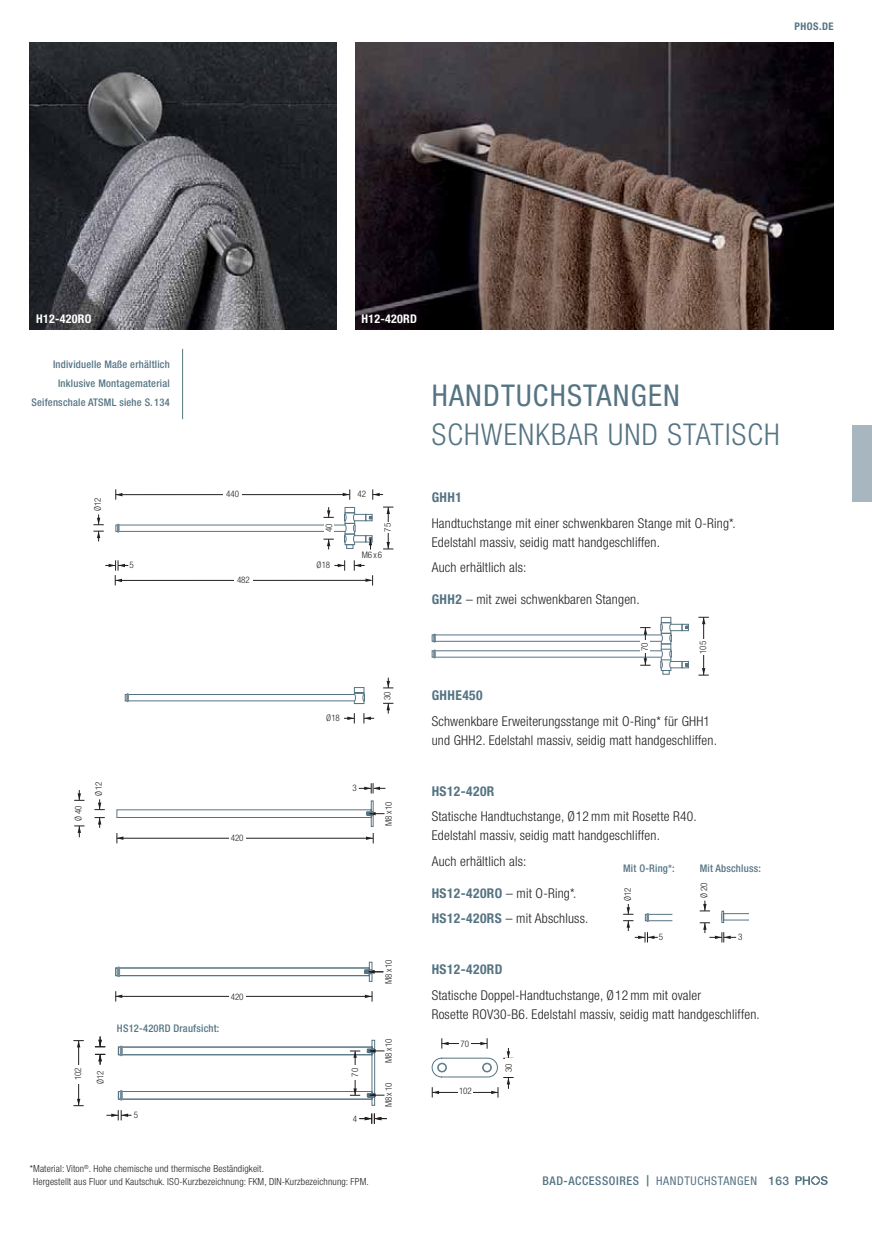
<style>
.page{position:relative;width:872px;height:1234px;background:#fff}
.page>*{position:absolute;margin:0;border:0;box-sizing:border-box;transform-origin:0 0}
.t1{font:300 condensed 30px "Helvetica Neue LT Std";letter-spacing:.04em;color:#557483}
.t2{font:condensed 30px "Helvetica Neue LT Std";letter-spacing:.04em;color:#557483}
.t3{font:300 condensed 13.5px/19.2px "Helvetica Neue LT Std";letter-spacing:.015em;color:#231f20}
.t4{font:700 condensed 13.5px "Helvetica Neue LT Std";letter-spacing:.03em;color:#557483}
.t5{font:500 condensed 12px "Helvetica Neue LT Std";letter-spacing:.05em;color:#557483}
.t6{font:700 condensed 12px "Helvetica Neue LT Std";letter-spacing:.02em;color:#fff}
.t7{font:500 12px "Helvetica Neue LT Std";color:#557483}
.t8{font:500 condensed 10.5px/19.2px "Helvetica Neue LT Std";letter-spacing:.02em;color:#557483;text-align:right}
.t9{font:700 condensed 10.5px "Helvetica Neue LT Std";letter-spacing:.05em;color:#557483}
.t10{font:300 condensed 9.75px/12.8px "Helvetica Neue LT Std";letter-spacing:.015em;color:#231f20}
.t11{font:300 condensed 9px "Helvetica Neue LT Std";color:#231f20}
.s1{font-weight:700;color:#557483}
.s2{font-stretch:normal;font-size:11.25px}
.s3{font-weight:400}
</style>
<div class="page">
<img style="left:355px;top:43px;width:478px;height:287px">
<img style="left:30px;top:43px;width:306px;height:287px">
<hr style="left:703px;top:617px;width:1px;height:58px;background:#231f20">
<svg style="left:698px;top:668px;width:11px;height:7px"></svg>
<svg style="left:698px;top:617px;width:11px;height:7px"></svg>
<div style="left:700px;top:639px;width:7px;height:15px;background:#fff"></div>
<div style="left:432px;top:650px;width:229px;height:7px;border:1px solid #557483"></div>
<svg style="left:433px;top:649px;width:2px;height:9px"></svg>
<svg style="left:660px;top:616px;width:29px;height:58px"></svg>
<hr style="left:645px;top:627px;width:1px;height:38px;background:#231f20">
<svg style="left:640px;top:658px;width:10px;height:7px"></svg>
<svg style="left:640px;top:627px;width:10px;height:7px"></svg>
<div style="left:640px;top:640px;width:9px;height:12px;background:#fff"></div>
<div style="left:125px;top:694px;width:230px;height:7px;border:1px solid #557483"></div>
<svg style="left:354px;top:687px;width:11px;height:17px"></svg>
<svg style="left:383px;top:677px;width:10px;height:11px"></svg>
<svg style="left:383px;top:703px;width:10px;height:10px"></svg>
<svg style="left:364px;top:713px;width:10px;height:10px"></svg>
<svg style="left:344px;top:713px;width:11px;height:10px"></svg>
<hr style="left:388px;top:507px;width:1px;height:42px;background:#231f20">
<svg style="left:383px;top:542px;width:10px;height:7px"></svg>
<svg style="left:383px;top:506px;width:10px;height:8px"></svg>
<div style="left:384px;top:522px;width:9px;height:10px;background:#fff"></div>
<hr style="left:116px;top:494px;width:234px;height:1px;background:#231f20">
<svg style="left:115px;top:489px;width:7px;height:10px"></svg>
<svg style="left:343px;top:489px;width:7px;height:10px"></svg>
<div style="left:223px;top:490px;width:19px;height:8px;background:#fff"></div>
<svg style="left:372px;top:489px;width:11px;height:10px"></svg>
<svg style="left:93px;top:514px;width:11px;height:27px"></svg>
<svg style="left:334px;top:560px;width:11px;height:10px"></svg>
<svg style="left:115px;top:507px;width:258px;height:42px"></svg>
<hr style="left:115px;top:580px;width:256px;height:1px;background:#231f20">
<svg style="left:105px;top:560px;width:29px;height:25px"></svg>
<svg style="left:354px;top:560px;width:19px;height:25px"></svg>
<div style="left:234px;top:576px;width:19px;height:8px;background:#fff"></div>
<svg style="left:94px;top:799px;width:11px;height:11px"></svg>
<svg style="left:94px;top:817px;width:11px;height:10px"></svg>
<svg style="left:359px;top:783px;width:26px;height:10px"></svg>
<svg style="left:74px;top:790px;width:10px;height:10px"></svg>
<svg style="left:74px;top:825px;width:10px;height:12px"></svg>
<svg style="left:116px;top:800px;width:268px;height:43px"></svg>
<div style="left:645px;top:913px;width:28px;height:7px;border:1px solid #557483"></div>
<svg style="left:623px;top:904px;width:40px;height:38px"></svg>
<div style="left:721px;top:913px;width:28px;height:7px;border:1px solid #557483"></div>
<svg style="left:699px;top:900px;width:37px;height:42px"></svg>
<hr style="left:116px;top:995px;width:256px;height:1px;background:#231f20">
<svg style="left:115px;top:991px;width:7px;height:10px"></svg>
<svg style="left:365px;top:991px;width:8px;height:10px"></svg>
<svg style="left:115px;top:961px;width:268px;height:20px"></svg>
<div style="left:229px;top:993px;width:17px;height:9px;background:#fff"></div>
<hr style="left:78px;top:1040px;width:1px;height:65px;background:#231f20">
<svg style="left:73px;top:1098px;width:11px;height:8px"></svg>
<svg style="left:73px;top:1040px;width:11px;height:7px"></svg>
<div style="left:75px;top:1064px;width:10px;height:18px;background:#fff"></div>
<svg style="left:95px;top:1036px;width:292px;height:87px"></svg>
<svg style="left:437px;top:1062px;width:10px;height:10px"></svg>
<div style="left:438px;top:1063px;width:8px;height:8px;background:#fff;border-radius:50%"></div>
<div style="left:438px;top:1063px;width:8px;height:8px;border:1px solid #557483;border-radius:50%"></div>
<div style="left:432px;top:1057px;width:66px;height:20px;border:1px solid #557483;border-radius:9px"></div>
<svg style="left:482px;top:1062px;width:10px;height:10px"></svg>
<div style="left:483px;top:1063px;width:8px;height:8px;background:#fff;border-radius:50%"></div>
<div style="left:483px;top:1063px;width:8px;height:8px;border:1px solid #557483;border-radius:50%"></div>
<hr style="left:442px;top:1042px;width:45px;height:1px;background:#231f20">
<svg style="left:441px;top:1038px;width:7px;height:10px"></svg>
<svg style="left:480px;top:1038px;width:8px;height:10px"></svg>
<div style="left:459px;top:1039px;width:11px;height:9px;background:#fff"></div>
<svg style="left:503px;top:1048px;width:10px;height:10px"></svg>
<hr style="left:432px;top:1091px;width:66px;height:1px;background:#231f20">
<svg style="left:432px;top:1087px;width:7px;height:10px"></svg>
<svg style="left:491px;top:1076px;width:22px;height:21px"></svg>
<div style="left:458px;top:1087px;width:15px;height:9px;background:#fff"></div>
<hr style="left:182px;top:349px;width:1px;height:70px;background:#557483">
<svg style="left:795px;top:1176px;width:32px;height:8px"></svg>
<div style="left:853px;top:425px;width:19px;height:77px;background:#a7b6bf"></div>
<p class="t9" style="left:794px;top:20px;width:41px">PHOS.DE</p>
<p class="t6" style="left:36px;top:312px;width:57px">H12-420RO</p>
<p class="t6" style="left:361px;top:312px;width:57px">H12-420RD</p>
<p class="t8" style="left:32px;top:356px;width:140px">Individuelle Maße erhältlich<br>Inklusive Montagematerial<br>Seifenschale ATSML siehe S. 134</p>
<h1 class="t2" style="left:432px;top:385px;width:250px">HANDTUCHSTANGEN</h1>
<h1 class="t1" style="left:432px;top:423px;width:349px">SCHWENKBAR UND STATISCH</h1>
<p class="t11" style="left:95px;top:511px;width:15px;rotate:-90deg">Ø 12</p>
<p class="t11" style="left:226px;top:490px;width:14px">440</p>
<p class="t11" style="left:357px;top:490px;width:10px">42</p>
<p class="t11" style="left:326px;top:532px;width:10px;rotate:-90deg">40</p>
<p class="t11" style="left:384px;top:531px;width:10px;rotate:-90deg">75</p>
<p class="t11" style="left:129px;top:562px;width:6px">5</p>
<p class="t11" style="left:316px;top:561px;width:15px">Ø 18</p>
<p class="t11" style="left:237px;top:576px;width:14px">482</p>
<p class="t11" style="left:362px;top:551px;width:22px">M6 x 6</p>
<p class="t11" style="left:326px;top:714px;width:15px">Ø 18</p>
<p class="t11" style="left:384px;top:699px;width:10px;rotate:-90deg">30</p>
<p class="t11" style="left:75px;top:820px;width:16px;rotate:-90deg">Ø 40</p>
<p class="t11" style="left:95px;top:795px;width:15px;rotate:-90deg">Ø 12</p>
<p class="t11" style="left:352px;top:784px;width:6px">3</p>
<p class="t11" style="left:231px;top:834px;width:14px">420</p>
<p class="t11" style="left:385px;top:825px;width:26px;rotate:-90deg">M8 x 10</p>
<p class="t8" style="left:117px;top:1019px;width:104px">HS12-420RD Draufsicht:</p>
<p class="t11" style="left:231px;top:993px;width:14px">420</p>
<p class="t11" style="left:75px;top:1079px;width:14px;rotate:-90deg">102</p>
<p class="t11" style="left:352px;top:1076px;width:10px;rotate:-90deg">70</p>
<p class="t11" style="left:97px;top:1083px;width:15px;rotate:-90deg">Ø 12</p>
<p class="t11" style="left:134px;top:1111px;width:6px">5</p>
<p class="t11" style="left:353px;top:1115px;width:6px">4</p>
<p class="t10" style="left:33px;top:1163px;width:337px;text-indent:-3px">* Material: Viton<sup>®</sup>. Hohe chemische und thermische Beständigkeit.<br>Hergestellt aus Fluor und Kautschuk. ISO-Kurzbezeichnung: FKM, DIN-Kurzbezeichnung: FPM.</p>
<p class="t11" style="left:385px;top:983px;width:26px;rotate:-90deg">M8 x 10</p>
<p class="t11" style="left:385px;top:1062px;width:26px;rotate:-90deg">M8 x 10</p>
<p class="t11" style="left:385px;top:1106px;width:26px;rotate:-90deg">M8 x 10</p>
<p class="t4" style="left:432px;top:489px;width:32px">GHH1</p>
<p class="t3" style="left:432px;top:515px;width:305px">Handtuchstange mit einer schwenkbaren Stange mit O-Ring*.<br>Edelstahl massiv, seidig matt handgeschliffen.</p>
<p class="t3" style="left:432px;top:559px;width:96px">Auch erhältlich als:</p>
<p class="t3" style="left:432px;top:591px;width:209px"><span class="s1">GHH2</span> – mit zwei schwenkbaren Stangen.</p>
<p class="t11" style="left:641px;top:651px;width:10px;rotate:-90deg">70</p>
<p class="t11" style="left:700px;top:653px;width:14px;rotate:-90deg">105</p>
<p class="t4" style="left:432px;top:687px;width:52px">GHHE450</p>
<p class="t3" style="left:432px;top:712px;width:287px">Schwenkbare Erweiterungsstange mit O-Ring* für GHH1 und GHH2. Edelstahl massiv, seidig matt handgeschliffen.</p>
<p class="t4" style="left:432px;top:783px;width:64px">HS12-420R</p>
<p class="t3" style="left:432px;top:808px;width:266px">Statische Handtuchstange, Ø 12 mm mit Rosette R40.<br>Edelstahl massiv, seidig matt handgeschliffen.</p>
<p class="t3" style="left:432px;top:853px;width:96px">Auch erhältlich als:</p>
<p class="t3" style="left:432px;top:881px;width:158px;line-height:25.5px"><span class="s1">HS12-420RO</span> – mit O-Ring*.<br><span class="s1">HS12-420RS</span> – mit Abschluss.</p>
<p class="t8" style="left:623px;top:860px;width:53px">Mit O-Ring*:</p>
<p class="t8" style="left:699px;top:860px;width:63px">Mit Abschluss:</p>
<p class="t11" style="left:700px;top:897px;width:17px;rotate:-90deg">Ø 20</p>
<p class="t11" style="left:624px;top:900px;width:15px;rotate:-90deg">Ø 12</p>
<p class="t11" style="left:659px;top:933px;width:6px">5</p>
<p class="t11" style="left:738px;top:933px;width:6px">3</p>
<p class="t4" style="left:432px;top:961px;width:72px">HS12-420RD</p>
<p class="t3" style="left:432px;top:986px;width:329px">Statische Doppel-Handtuchstange, Ø 12 mm mit ovaler<br>Rosette ROV30-B6. Edelstahl massiv, seidig matt handgeschliffen.</p>
<p class="t11" style="left:460px;top:1039px;width:10px">70</p>
<p class="t11" style="left:459px;top:1087px;width:14px">102</p>
<p class="t11" style="left:505px;top:1072px;width:10px;rotate:-90deg">30</p>
<p class="t5" style="left:542px;top:1176px;width:216px">BAD-ACCESSOIRES <span class="s2">|</span> <span class="s3">HANDTUCHSTANGEN</span></p>
<p class="t7" style="left:768px;top:1173px;width:22px">163</p>
</div>
